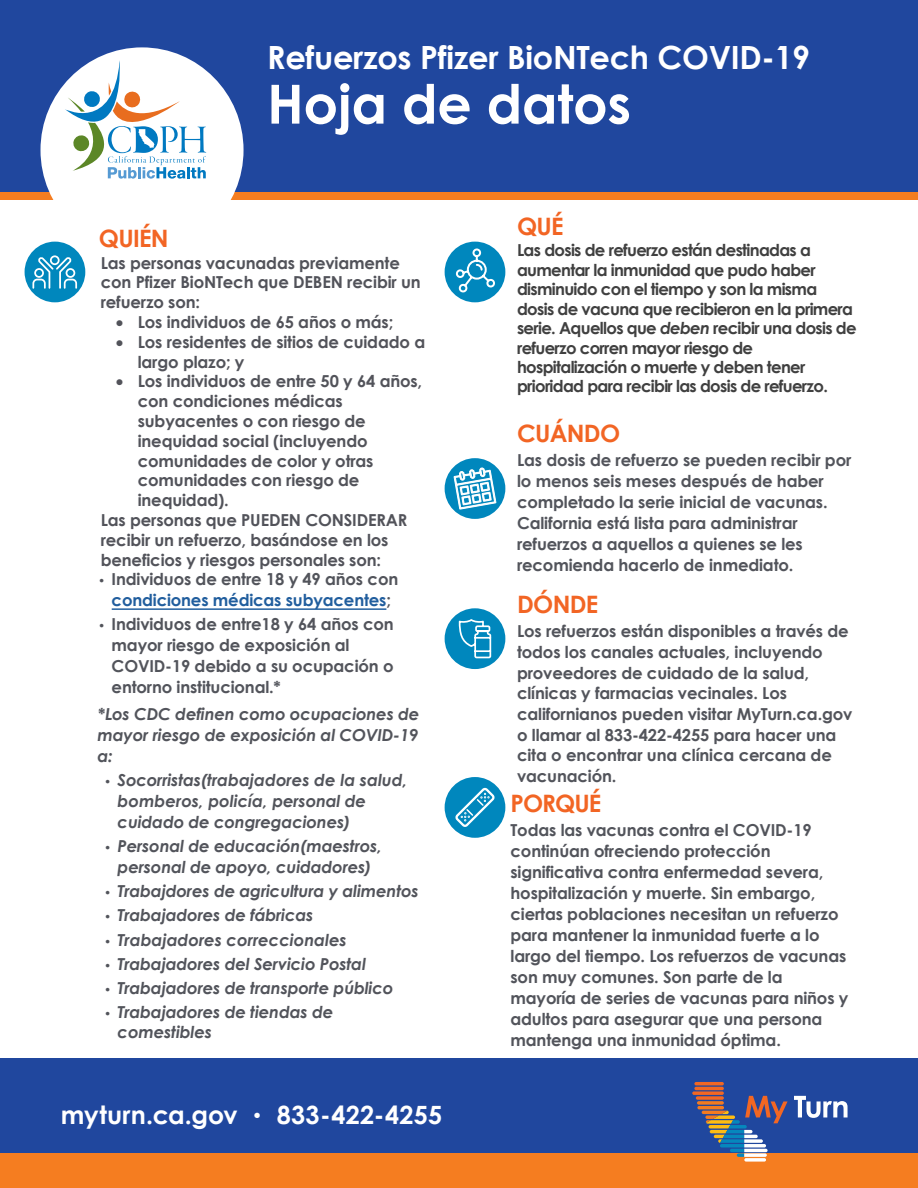
<style>
.page{position:relative;width:918px;height:1188px;background:#fff}
.page>*{position:absolute;margin:0;border:0;box-sizing:border-box;transform-origin:0 0}
.t1{font:700 54px "Century Gothic";letter-spacing:-.005em;color:#fff}
.t2{font:700 31.95px "Century Gothic";letter-spacing:-.01em;color:#fff}
.t3{font:700 25.2px "Century Gothic";letter-spacing:.005em;color:#fff}
.body_copy{font:700 24px "Century Gothic";letter-spacing:-.03em;color:#f26524}
.body_copy-2{font:700 16.5px/21px "Century Gothic";letter-spacing:-.01em;color:#52545b}
.t4{font:700 16.5px/19.8px "Century Gothic";letter-spacing:-.01em;color:#52535a}
.t5{font:italic 700 16.5px/21px "Century Gothic";letter-spacing:-.01em;color:#52545b}
.body_copy-3{font:700 16.5px/19.5px "Century Gothic";letter-spacing:-.04em;color:#404040}
.s1{font-size:12px}
.s2{color:#215e9e}
.s3{font-style:inherit}
.s4{font-size:18px}
.s5{font-style:italic}
</style>
<div class="page">
<div style="left:0;top:1058px;width:918px;height:130px;background:#20479e"></div>
<div style="left:0;top:1153px;width:918px;height:35px;background:#f57d20"></div>
<div style="left:0;top:138px;width:918px;height:62px;background:#f57d20"></div>
<div style="left:0;top:0;width:918px;height:192px;background:#20479e"></div>
<div style="left:40px;top:47px;width:204px;height:206px;background:#fff;border-radius:50%"></div>
<svg style="left:65px;top:60px;width:141px;height:119px"></svg>
<svg style="left:794px;top:1096px;width:54px;height:22px"></svg>
<svg style="left:692px;top:1082px;width:96px;height:75px"></svg>
<svg style="left:744px;top:1158px;width:22px;height:4px"></svg>
<div style="left:25px;top:242px;width:60px;height:60px;background:#0087bd;border-radius:50%"></div>
<svg style="left:32px;top:255px;width:46px;height:34px"></svg>
<div style="left:445px;top:242px;width:60px;height:60px;background:#0087bd;border-radius:50%"></div>
<div style="left:445px;top:458px;width:60px;height:61px;background:#0087bd;border-radius:50%"></div>
<div style="left:445px;top:608px;width:60px;height:61px;background:#0087bd;border-radius:50%"></div>
<div style="left:445px;top:777px;width:60px;height:61px;background:#0087bd;border-radius:50%"></div>
<svg style="left:454px;top:247px;width:43px;height:47px"></svg>
<svg style="left:454px;top:468px;width:42px;height:44px"></svg>
<svg style="left:458px;top:619px;width:34px;height:40px"></svg>
<svg style="left:453px;top:786px;width:44px;height:43px"></svg>
<hr style="left:112px;top:608px;width:274px;height:2px;background:#215e9e">
<h1 class="t2" style="left:267px;top:34px;width:545px">Refuerzos Pfizer BioNTech COVID-19</h1>
<h1 class="t1" style="left:267px;top:63px;width:365px">Hoja de datos</h1>
<h3 class="body_copy" style="left:99px;top:220px;width:71px">QUIÉN</h3>
<p class="t4" style="left:101px;top:252px;width:321px">Las personas vacunadas previamente con Pfizer BioNTech que DEBEN recibir un refuerzo son:</p>
<p class="t4" style="left:116px;top:311px;width:279px">• Los individuos de 65 años o más;</p>
<p class="t4" style="left:138px;top:331px;width:289px;text-indent:-22px">• Los residentes de sitios de cuidado a largo plazo; y</p>
<p class="t4" style="left:116px;top:371px;width:308px">• Los individuos de entre 50 y 64 años,</p>
<p class="t4" style="left:138px;top:390px;width:206px">con condiciones médicas</p>
<p class="t4" style="left:138px;top:410px;width:230px">subyacentes o con riesgo de</p>
<p class="t4" style="left:138px;top:430px;width:231px">inequidad social (incluyendo</p>
<p class="t4" style="left:138px;top:450px;width:237px">comunidades de color y otras</p>
<p class="t4" style="left:138px;top:470px;width:223px">comunidades con riesgo de</p>
<p class="t4" style="left:138px;top:489px;width:93px">inequidad).</p>
<p class="t4" style="left:101px;top:509px;width:308px">Las personas que PUEDEN CONSIDERAR</p>
<p class="t4" style="left:101px;top:529px;width:289px">recibir un refuerzo, basándose en los</p>
<p class="t4" style="left:101px;top:549px;width:282px">beneficios y riesgos personales son:</p>
<p class="body_copy-2" style="left:98px;top:568px;width:302px;text-align:center"><span class="s1">•</span> Individuos de entre 18 y 49 años con <span class="s2">condiciones médicas subyacentes</span><span class="s3">;</span></p>
<p class="body_copy-2" style="left:112px;top:613px;width:284px;text-indent:-14px"><span class="s1">•</span> Individuos de entre18 y 64 años con mayor riesgo de exposición al<br>COVID-19 debido a su ocupación o entorno institucional<span class="s3">.*</span></p>
<p class="t5" style="left:97px;top:702px;width:324px;text-align:justify"><span class="s3">*</span>Los CDC definen como ocupaciones de mayor riesgo de exposición al COVID-19 a:</p>
<p class="t5" style="left:118px;top:769px;width:291px;text-indent:-14px"><span class="s1">•</span> Socorristas<span class="s3">(</span>trabajadores de la salud<span class="s3">, </span>bomberos, policía<span class="s3">,</span> personal de cuidado de congregaciones)</p>
<p class="t5" style="left:104px;top:835px;width:279px;text-align:center"><span class="s1">•</span> Personal de educación<span class="s3">(</span>maestros<span class="s3">, </span>personal de apoyo<span class="s3">,</span> cuidadores<span class="s3">)</span></p>
<p class="t5" style="left:104px;top:880px;width:316px"><span class="s1">•</span> Trabajdores de agricultura y alimentos</p>
<p class="t5" style="left:104px;top:904px;width:211px"><span class="s1">•</span> Trabajadores de fábricas</p>
<p class="t5" style="left:104px;top:928px;width:244px"><span class="s1">•</span> Trabajadores correccionales</p>
<p class="t5" style="left:104px;top:953px;width:263px"><span class="s1">•</span> Trabajadores del Servicio Postal</p>
<p class="t5" style="left:104px;top:977px;width:291px"><span class="s1">•</span> Trabajadores de transporte público</p>
<p class="t5" style="left:118px;top:1002px;width:217px;line-height:19.8px;text-indent:-14px"><span class="s1">•</span> Trabajadores de tiendas de comestibles</p>
<p class="t3" style="left:61px;top:1099px;width:383px">myturn.ca.gov <span class="s4">•</span> 833-422-4255</p>
<p class="body_copy" style="left:517px;top:208px;width:48px">QUÉ</p>
<p class="body_copy-3" style="left:517px;top:240px;width:341px">Las dosis de refuerzo están destinadas a aumentar la inmunidad que pudo haber disminuido con el tiempo y son la misma dosis de vacuna que recibieron en la primera serie. Aquellos que <span class="s5">deben</span> recibir una dosis de refuerzo corren mayor riesgo de hospitalización o muerte y deben tener prioridad para recibir las dosis de refuerzo.</p>
<p class="body_copy" style="left:517px;top:415px;width:105px">CUÁNDO</p>
<p class="body_copy-2" style="left:517px;top:449px;width:336px">Las dosis de refuerzo se pueden recibir por lo menos seis meses después de haber completado la serie inicial de vacunas.<br>California está lista para administrar refuerzos a aquellos a quienes se les recomienda hacerlo de inmediato.</p>
<p class="body_copy" style="left:517px;top:586px;width:83px">DÓNDE</p>
<p class="body_copy-2" style="left:517px;top:620px;width:337px">Los refuerzos están disponibles a través de todos los canales actuales, incluyendo proveedores de cuidado de la salud, clínicas y farmacias vecinales. Los californianos pueden visitar MyTurn.ca.gov o llamar al 833-422-4255 para hacer una cita o encontrar una clínica cercana de vacunación.</p>
<p class="body_copy" style="left:511px;top:785px;width:92px">PORQUÉ</p>
<p class="body_copy-2" style="left:511px;top:819px;width:339px">Todas las vacunas contra el COVID-19 continúan ofreciendo protección significativa contra enfermedad severa, hospitalización y muerte. Sin embargo, ciertas poblaciones necesitan un refuerzo para mantener la inmunidad fuerte a lo largo del tiempo. Los refuerzos de vacunas son muy comunes. Son parte de la mayoría de series de vacunas para niños y adultos para asegurar que una persona mantenga una inmunidad óptima.</p>
</div>
